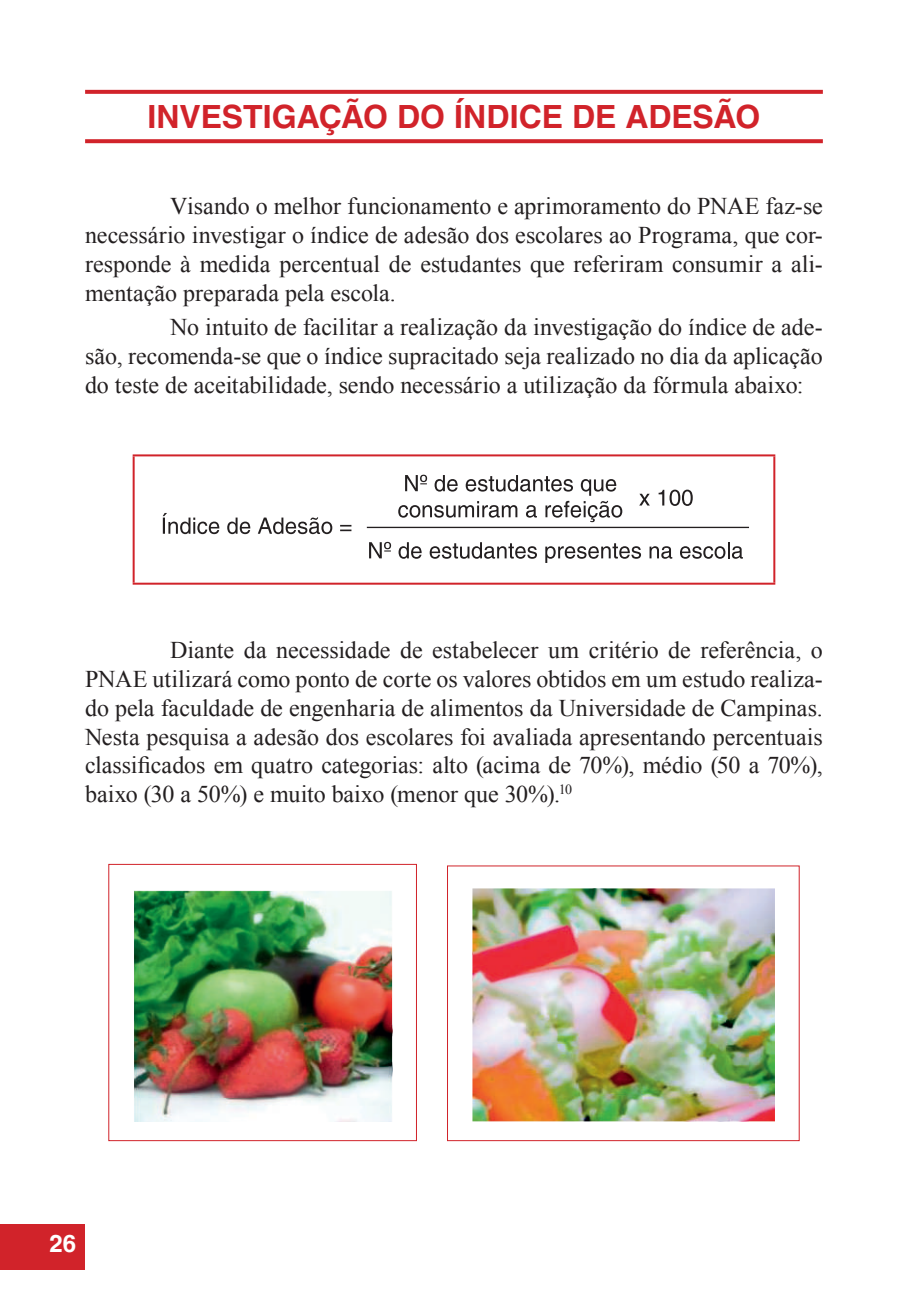
<style>
.page{position:relative;width:908px;height:1304px;background:#fff}
.page>*{position:absolute;margin:0;border:0;box-sizing:border-box;transform-origin:0 0}
.t1{font:700 32px "Helvetica LT Std";color:#d1232a}
.t2{font:24px/28.8px "Iskoola Pota";color:#231f20;text-align:justify}
.t3{font:700 24px "Helvetica";color:#fff}
</style>
<div class="page">
<div style="left:0;top:1224px;width:85px;height:46px;background:#d1232a"></div>
<svg style="left:85px;top:90px;width:737px;height:4px;background:#d22b32"></svg>
<svg style="left:85px;top:139px;width:737px;height:4px;background:#d32d34"></svg>
<hr style="left:133px;top:454px;width:642px;height:2px;background:#d1232a">
<hr style="left:133px;top:456px;width:2px;height:127px;background:#d1232a">
<hr style="left:773px;top:456px;width:2px;height:127px;background:#d1232a">
<hr style="left:133px;top:583px;width:642px;height:2px;background:#d1232a">
<svg style="left:163px;top:513px;width:56px;height:21px"></svg>
<svg style="left:227px;top:518px;width:23px;height:16px"></svg>
<svg style="left:258px;top:517px;width:74px;height:17px"></svg>
<svg style="left:340px;top:525px;width:11px;height:6px"></svg>
<svg style="left:398px;top:475px;width:224px;height:47px"></svg>
<svg style="left:639px;top:494px;width:10px;height:12px"></svg>
<svg style="left:658px;top:490px;width:34px;height:16px"></svg>
<hr style="left:366px;top:527px;width:382px;height:1px;background:#231f20">
<svg style="left:369px;top:542px;width:22px;height:16px"></svg>
<svg style="left:398px;top:542px;width:23px;height:17px"></svg>
<svg style="left:429px;top:542px;width:107px;height:17px"></svg>
<svg style="left:545px;top:543px;width:95px;height:20px"></svg>
<svg style="left:649px;top:546px;width:23px;height:13px"></svg>
<svg style="left:680px;top:542px;width:62px;height:17px"></svg>
<img style="left:134px;top:890px;width:258px;height:231px">
<div style="left:108px;top:864px;width:309px;height:277px;border:1px solid #d1232a"></div>
<img style="left:472px;top:888px;width:302px;height:233px">
<div style="left:447px;top:865px;width:352px;height:276px;border:1px solid #d1232a"></div>
<h1 class="t1" style="left:147px;top:97px;width:614px">INVESTIGAÇÃO DO ÍNDICE DE ADESÃO</h1>
<p class="t2" style="left:85px;top:192px;width:739px;text-indent:85px">Visando o melhor funcionamento e aprimoramento do PNAE faz-se necessário investigar o índice de adesão dos escolares ao Programa, que cor&shy;responde à medida percentual de estudantes que referiram consumir a ali&shy;mentação preparada pela escola.</p>
<p class="t2" style="left:85px;top:313px;width:739px;text-indent:85px">No intuito de facilitar a realização da investigação do índice de ade&shy;são, recomenda-se que o índice supracitado seja realizado no dia da aplicação do teste de aceitabilidade, sendo necessário a utilização da fórmula abaixo:</p>
<p class="t2" style="left:85px;top:636px;width:739px;text-indent:85px">Diante da necessidade de estabelecer um critério de referência, o PNAE utilizará como ponto de corte os valores obtidos em um estudo realiza&shy;do pela faculdade de engenharia de alimentos da Universidade de Campinas.<br>Nesta pesquisa a adesão dos escolares foi avaliada apresentando percentuais classificados em quatro categorias: alto (acima de 70%), médio (50 a 70%), baixo (30 a 50%) e muito baixo (menor que 30%).<sup>10</sup></p>
<p class="t3" style="left:50px;top:1228px;width:28px">26</p>
</div>
